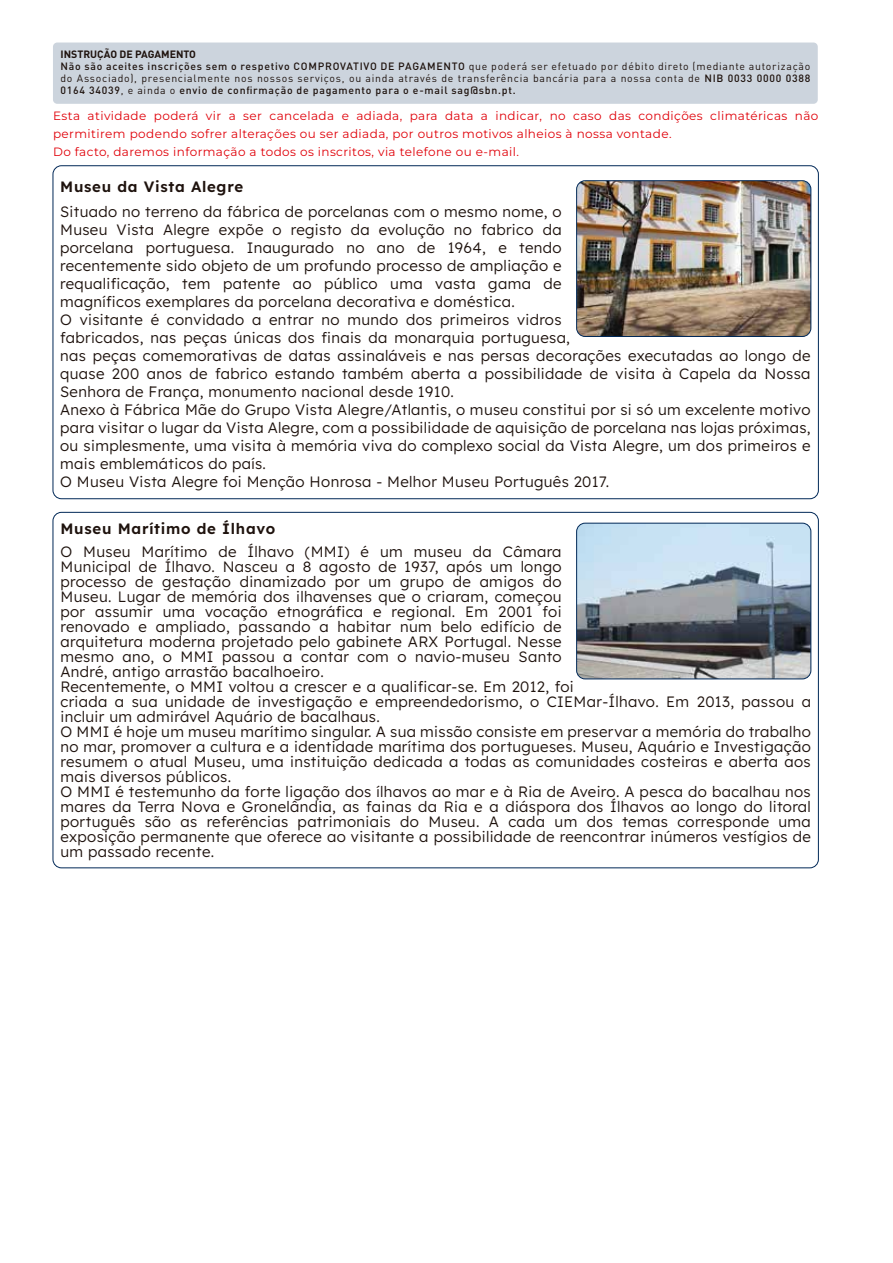
<style>
.page{position:relative;width:893px;height:1263px;background:#fff}
.page>*{position:absolute;margin:0;border:0;box-sizing:border-box;transform-origin:0 0}
.t1{font:300 15px/15px "Lexend";letter-spacing:.025em;color:#1e120d}
.t2{font:600 15px "Lexend";letter-spacing:.05em;color:#1e120d}
.t3{font:12px/18px "Montserrat";letter-spacing:.035em;color:#e00109}
.t4{font:10.5px/12px "DIN Pro";letter-spacing:.07em;color:#1e120d}
.s1{font-weight:700}
.s2{font-weight:500}
</style>
<div class="page">
<img style="left:577px;top:523px;width:234px;height:156px">
<div style="left:576px;top:523px;width:235px;height:156px;border:1px solid #002857;border-radius:9px"></div>
<img style="left:577px;top:181px;width:234px;height:155px">
<div style="left:576px;top:180px;width:235px;height:157px;border:1px solid #002857;border-radius:9px"></div>
<div style="left:53px;top:43px;width:765px;height:61px;background:#ccd4dd;border-radius:4px"></div>
<p class="t4" style="left:60px;top:47px;width:751px"><span class="s1">INSTRUÇÃO DE PAGAMENTO<br></span><span class="s2">Não são aceites inscrições sem o respetivo COMPROVATIVO DE PAGAMENTO</span> que poderá ser efetuado por débito direto (mediante autorização do Associado), presencialmente nos nossos serviços, ou ainda através de transferência bancária para a nossa conta de <span class="s2">NIB 0033 0000 0388<br>0164 34039</span>, e ainda o <span class="s2">envio de confirmação de pagamento para o e-mail sag@sbn.pt.</span></p>
<p class="t3" style="left:53px;top:106px;width:767px">Esta atividade poderá vir a ser cancelada e adiada, para data a indicar, no caso das condições climatéricas não permitirem podendo sofrer alterações ou ser adiada, por outros motivos alheios à nossa vontade.<br>Do facto, daremos informação a todos os inscritos, via telefone ou e-mail.</p>
<p class="t2" style="left:60px;top:175px;width:184px">Museu da Vista Alegre</p>
<p class="t1" style="left:60px;top:202px;width:752px;line-height:18px">Situado no terreno da fábrica de porcelanas com o mesmo nome, o<br>Museu Vista Alegre expõe o registo da evolução no fabrico da<br>porcelana portuguesa. Inaugurado no ano de 1964, e tendo<br>recentemente sido objeto de um profundo processo de ampliação e<br>requalificação, tem patente ao público uma vasta gama de<br>magníficos exemplares da porcelana decorativa e doméstica.<br>O visitante é convidado a entrar no mundo dos primeiros vidros<br>fabricados, nas peças únicas dos finais da monarquia portuguesa,<br>nas peças comemorativas de datas assinaláveis e nas persas decorações executadas ao longo de quase 200 anos de fabrico estando também aberta a possibilidade de visita à Capela da Nossa Senhora de França, monumento nacional desde 1910.<br>Anexo à Fábrica Mãe do Grupo Vista Alegre/Atlantis, o museu constitui por si só um excelente motivo para visitar o lugar da Vista Alegre, com a possibilidade de aquisição de porcelana nas lojas próximas, ou simplesmente, uma visita à memória viva do complexo social da Vista Alegre, um dos primeiros e mais emblemáticos do país.<br>O Museu Vista Alegre foi Menção Honrosa - Melhor Museu Português 2017.</p>
<p class="t2" style="left:60px;top:517px;width:216px">Museu Marítimo de Ílhavo</p>
<p class="t1" style="left:60px;top:543px;width:752px">O Museu Marítimo de Ílhavo (MMI) é um museu da Câmara<br>Municipal de Ílhavo. Nasceu a 8 agosto de 1937, após um longo<br>processo de gestação dinamizado por um grupo de amigos do<br>Museu. Lugar de memória dos ilhavenses que o criaram, começou<br>por assumir uma vocação etnográfica e regional. Em 2001 foi<br>renovado e ampliado, passando a habitar num belo edifício de<br>arquitetura moderna projetado pelo gabinete ARX Portugal. Nesse<br>mesmo ano, o MMI passou a contar com o navio-museu Santo<br>André, antigo arrastão bacalhoeiro.<br>Recentemente, o MMI voltou a crescer e a qualificar-se. Em 2012, foi<br>criada a sua unidade de investigação e empreendedorismo, o CIEMar-Ílhavo. Em 2013, passou a incluir um admirável Aquário de bacalhaus.<br>O MMI é hoje um museu marítimo singular. A sua missão consiste em preservar a memória do trabalho no mar, promover a cultura e a identidade marítima dos portugueses. Museu, Aquário e Investigação resumem o atual Museu, uma instituição dedicada a todas as comunidades costeiras e aberta aos mais diversos públicos.<br>O MMI é testemunho da forte ligação dos ílhavos ao mar e à Ria de Aveiro. A pesca do bacalhau nos mares da Terra Nova e Gronelândia, as fainas da Ria e a diáspora dos Ílhavos ao longo do litoral português são as referências patrimoniais do Museu. A cada um dos temas corresponde uma exposição permanente que oferece ao visitante a possibilidade de reencontrar inúmeros vestígios de um passado recente.</p>
</div>
